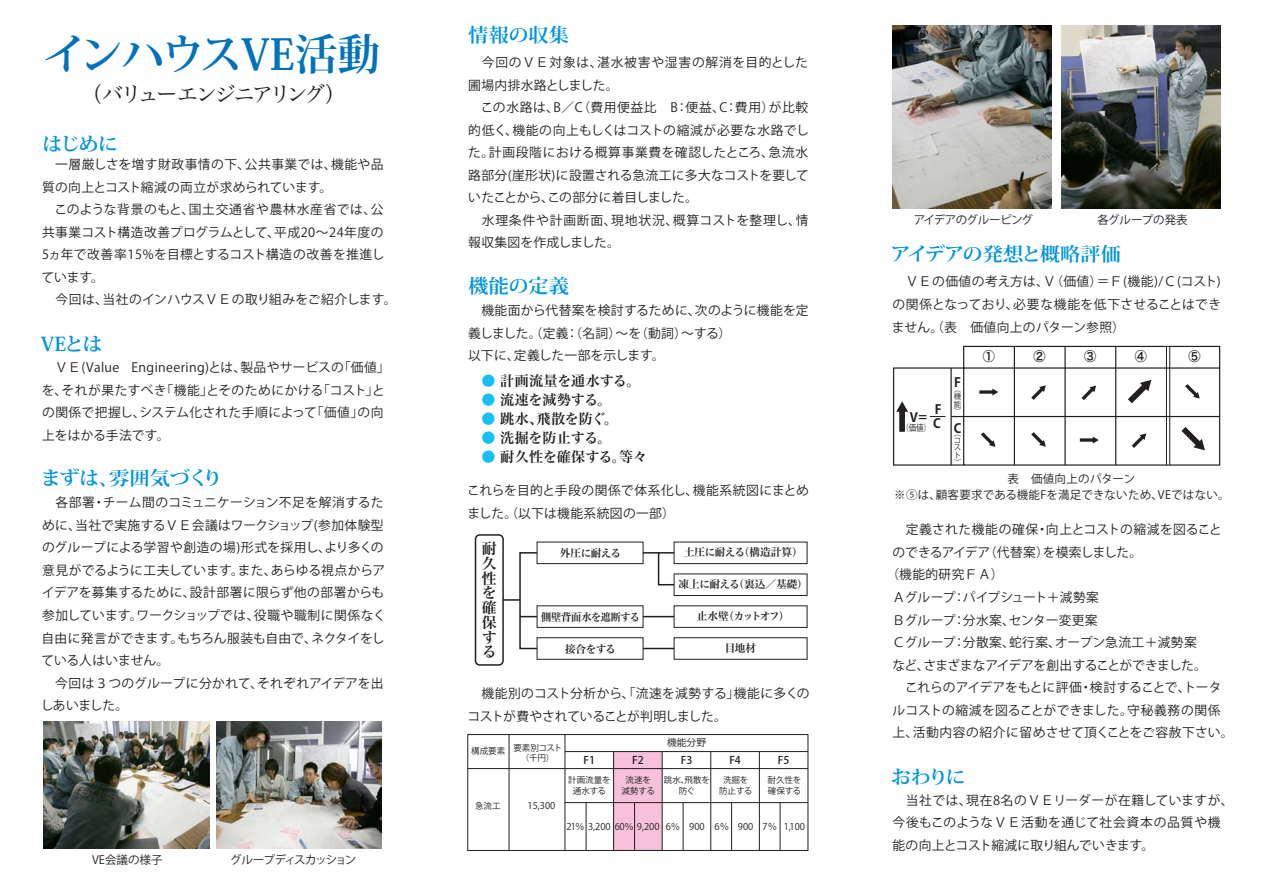
<style>
.page{position:relative;width:1263px;height:893px;background:#fff}
.page>*{position:absolute;margin:0;border:0;box-sizing:border-box;transform-origin:0 0}
.t1{font:700 42.45px "Koz Min Pro";letter-spacing:-.035em;color:#0072bc}
.t2{font:21.3px "Hira Min Pro W3";letter-spacing:-.135em;color:#231f20}
.t3{font:700 19.2px "Koz Min Pro";letter-spacing:-.01em;color:#0095d9;scale:1.06 1}
.t4{font:700 19.2px "Koz Min Pro";letter-spacing:-.04em;color:#0095d9;scale:1.06 1}
.t5{font:700 19.2px "Koz Min Pro";letter-spacing:-.03em;color:#0095d9;scale:1.06 1}
.t6{font:14.85px/14.7px "Hira Min Pro W6";color:#231f20;text-align:justify}
.t7{font:14.1px "Hira Min Pro W6";color:#231f20}
.t8{font:12.75px/22.5px "Koz Go Pro";letter-spacing:.025em;color:#231f20}
.t9{font:12.75px/22.5px "Koz Go Pro";letter-spacing:-.015em;color:#231f20}
.t10{font:12.75px "Koz Go Pro";letter-spacing:-.02em;color:#231f20}
.t11{font:12.75px "Koz Go Pro";letter-spacing:-.01em;color:#231f20}
.t12{font:12.75px "Koz Go Pro";letter-spacing:-.035em;color:#231f20}
.t13{font:700 12.75px "Koz Go Pro";color:#231f20}
.t14{font:12.75px "Hira Kaku Pro W6";color:#231f20;scale:.95 1}
.t15{font:11.55px/16px "Koz Go Pro";letter-spacing:.03em;color:#231f20}
.t16{font:11.55px "Koz Go Pro";color:#231f20}
.t17{font:11.55px "Koz Go Pro";letter-spacing:-.1em;color:#231f20}
.t18{font:11.55px "Koz Go Pro";letter-spacing:-.06em;color:#231f20}
.t19{font:10.65px "Hira Min Pro W6";letter-spacing:-.03em;color:#231f20}
.t20{font:10.65px "Hira Min Pro W6";letter-spacing:-.135em;color:#231f20}
.t21{font:10.65px "Hira Min Pro W6";color:#231f20;scale:.95 1}
.t22{font:500 10.65px "Koz Go Pro";color:#231f20}
.t23{font:9.75px "Koz Go Pro";color:#231f20}
.t24{font:9.3px "Koz Go Pro";color:#231f20}
.t25{font:8.85px "Koz Go Pro";color:#231f20;scale:.84 1}
.t26{font:8.55px/10.2px "Koz Go Pro";color:#231f20;text-align:center}
.t27{font:8.55px/10.2px "Koz Go Pro";letter-spacing:-.025em;color:#231f20;text-align:center}
.t28{font:7.5px/7.4px "Koz Go Pro";color:#231f20;text-align:justify}
.s1{font-family:"Hira Kaku Pro W3";color:#15c0f2}
</style>
<div class="page">
<div style="left:613px;top:752px;width:49px;height:98px;background:#f7c1d9"></div>
<div style="left:475px;top:534px;width:29px;height:132px;border:2px solid #231f20;border-radius:4px"></div>
<div style="left:674px;top:574px;width:133px;height:22px;border:1px solid #231f20"></div>
<div style="left:674px;top:605px;width:133px;height:23px;border:1px solid #231f20"></div>
<div style="left:537px;top:605px;width:106px;height:23px;border:1px solid #231f20"></div>
<div style="left:537px;top:542px;width:106px;height:22px;border:1px solid #231f20"></div>
<div style="left:537px;top:637px;width:106px;height:23px;border:1px solid #231f20"></div>
<div style="left:674px;top:637px;width:133px;height:23px;border:1px solid #231f20"></div>
<div style="left:674px;top:542px;width:133px;height:22px;border:1px solid #231f20"></div>
<svg style="left:522px;top:616px;width:13px;height:1px"></svg>
<div style="left:519px;top:552px;width:19px;height:97px;border:2px solid #231f20"></div>
<svg style="left:503px;top:599px;width:17px;height:2px"></svg>
<div style="left:658px;top:552px;width:17px;height:33px;border:2px solid #231f20"></div>
<svg style="left:643px;top:552px;width:15px;height:2px"></svg>
<hr style="left:643px;top:616px;width:31px;height:1px;background:#231f20">
<hr style="left:643px;top:648px;width:31px;height:1px;background:#231f20">
<hr style="left:468px;top:768px;width:340px;height:1px;background:#231f20">
<hr style="left:565px;top:751px;width:243px;height:1px;background:#231f20">
<hr style="left:759px;top:752px;width:1px;height:98px;background:#231f20">
<hr style="left:710px;top:752px;width:1px;height:98px;background:#231f20">
<hr style="left:662px;top:752px;width:1px;height:98px;background:#231f20">
<hr style="left:613px;top:752px;width:1px;height:98px;background:#231f20">
<hr style="left:565px;top:735px;width:1px;height:115px;background:#231f20">
<hr style="left:509px;top:735px;width:1px;height:115px;background:#231f20">
<hr style="left:565px;top:802px;width:243px;height:1px;background:#231f20">
<hr style="left:780px;top:803px;width:1px;height:47px;background:#231f20">
<hr style="left:731px;top:803px;width:1px;height:47px;background:#231f20">
<hr style="left:683px;top:803px;width:1px;height:47px;background:#231f20">
<hr style="left:634px;top:803px;width:1px;height:47px;background:#231f20">
<hr style="left:586px;top:803px;width:1px;height:47px;background:#231f20">
<div style="left:467px;top:734px;width:341px;height:117px;border:1px solid #231f20"></div>
<img style="left:43px;top:721px;width:166px;height:128px">
<img style="left:216px;top:721px;width:166px;height:128px">
<img style="left:892px;top:25px;width:160px;height:183px">
<img style="left:1061px;top:25px;width:159px;height:183px">
<svg style="left:893px;top:345px;width:328px;height:121px"></svg>
<h1 class="t1" style="left:43px;top:23px;width:339px">インハウスVE活動</h1>
<h2 class="t2" style="left:81px;top:76px;width:267px">（バリューエンジニアリング）</h2>
<h3 class="t3" style="left:42px;top:130px;width:74px">はじめに</h3>
<p class="t8" style="left:42px;top:154px;width:356px">　一層厳しさを増す財政事情の下、公共事業では、機能や品質の向上とコスト縮減の両立が求められています。<br>　このような背景のもと、国土交通省や農林水産省では、公共事業コスト構造改善プログラムとして、平成20～24年度の<br>5ヵ年で改善率15%を目標とするコスト構造の改善を推進しています。<br>　今回は、当社のインハウスＶＥの取り組みをご紹介します。</p>
<h3 class="t3" style="left:41px;top:330px;width:60px">VEとは</h3>
<p class="t8" style="left:42px;top:356px;width:349px">　ＶＥ(Value Engineering)とは、製品やサービスの「価値」を、それが果たすべき「機能」とそのためにかける「コスト」との関係で把握し、システム化された手順によって「価値」の向上をはかる手法です。</p>
<h3 class="t5" style="left:41px;top:464px;width:173px">まずは、雰囲気づくり</h3>
<p class="t8" style="left:41px;top:492px;width:347px">　各部署・チーム間のコミュニケーション不足を解消するために、当社で実施するＶＥ会議はワークショップ(参加体験型のグループによる学習や創造の場)形式を採用し、より多くの意見がでるように工夫しています。また、あらゆる視点からアイデアを募集するために、設計部署に限らず他の部署からも参加しています。ワークショップでは、役職や職制に関係なく自由に発言ができます。もちろん服装も自由で、ネクタイをしている人はいません。<br>　今回は３つのグループに分かれて、それぞれアイデアを出しあいました。</p>
<p class="t16" style="left:92px;top:852px;width:72px">VE会議の様子</p>
<p class="t17" style="left:230px;top:852px;width:128px">グループディスカッション</p>
<h3 class="t3" style="left:468px;top:21px;width:97px">情報の収集</h3>
<p class="t8" style="left:468px;top:52px;width:342px">　今回のＶＥ対象は、湛水被害や湿害の解消を目的とした圃場内排水路としました。<br>　この水路は、B／C（費用便益比　B：便益、C：費用）が比較的低く、機能の向上もしくはコストの縮減が必要な水路でした。計画段階における概算事業費を確認したところ、急流水路部分(崖形状)に設置される急流工に多大なコストを要していたことから、この部分に着目しました。<br>　水理条件や計画断面、現地状況、概算コストを整理し、情報収集図を作成しました。</p>
<h3 class="t3" style="left:468px;top:272px;width:97px">機能の定義</h3>
<p class="t8" style="left:468px;top:299px;width:342px">　機能面から代替案を検討するために、次のように機能を定義しました。（定義：（名詞）～を（動詞）～する）<br>以下に、定義した一部を示します。</p>
<p class="t7" style="left:481px;top:368px;width:160px"><span class="s1">●</span> 計画流量を通水する。</p>
<p class="t7" style="left:481px;top:387px;width:131px"><span class="s1">●</span> 流速を減勢する。</p>
<p class="t7" style="left:481px;top:406px;width:138px"><span class="s1">●</span> 跳水、飛散を防ぐ。</p>
<p class="t7" style="left:481px;top:425px;width:131px"><span class="s1">●</span> 洗掘を防止する。</p>
<p class="t7" style="left:481px;top:444px;width:167px"><span class="s1">●</span> 耐久性を確保する。等々</p>
<p class="t8" style="left:467px;top:480px;width:343px">これらを目的と手段の関係で体系化し、機能系統図にまとめました。（以下は機能系統図の一部）</p>
<p class="t6" style="left:482px;top:540px;width:16px">耐久性を確保する</p>
<p class="t19" style="left:684px;top:543px;width:120px">土圧に耐える（構造計算）</p>
<p class="t19" style="left:560px;top:543px;width:63px">外圧に耐える</p>
<p class="t19" style="left:678px;top:575px;width:131px">凍上に耐える（裏込／基礎）</p>
<p class="t20" style="left:697px;top:607px;width:94px">止水壁（カットオフ）</p>
<p class="t19" style="left:725px;top:639px;width:33px">目地材</p>
<p class="t21" style="left:541px;top:607px;width:106px">側壁背面水を遮断する</p>
<p class="t19" style="left:565px;top:639px;width:52px">接合をする</p>
<p class="t9" style="left:468px;top:683px;width:344px">　機能別のコスト分析から、「流速を減勢する」機能に多くのコストが費やされていることが判明しました。</p>
<p class="t26" style="left:471px;top:746px;width:36px">構成要素</p>
<p class="t26" style="left:475px;top:801px;width:27px">急流工</p>
<p class="t27" style="left:513px;top:743px;width:50px">要素別コスト（千円）</p>
<p class="t23" style="left:667px;top:736px;width:41px">機能分野</p>
<p class="t22" style="left:583px;top:753px;width:13px">F1</p>
<p class="t22" style="left:632px;top:753px;width:13px">F2</p>
<p class="t22" style="left:681px;top:753px;width:13px">F3</p>
<p class="t22" style="left:729px;top:753px;width:13px">F4</p>
<p class="t22" style="left:778px;top:753px;width:13px">F5</p>
<p class="t24" style="left:528px;top:799px;width:29px">15,300</p>
<p class="t26" style="left:568px;top:775px;width:44px">計画流量を通水する</p>
<p class="t26" style="left:622px;top:775px;width:35px">流速を減勢する</p>
<p class="t26" style="left:664px;top:775px;width:47px">跳水、飛散を防ぐ</p>
<p class="t26" style="left:719px;top:775px;width:35px">洗掘を防止する</p>
<p class="t26" style="left:767px;top:775px;width:35px;text-align:left">耐久性を確保する</p>
<p class="t24" style="left:566px;top:820px;width:240px">21％ 3,200 60％ 9,200 6％ 900 6％ 900 7％ 1,100</p>
<p class="t18" style="left:914px;top:212px;width:121px">アイデアのグルーピング</p>
<p class="t16" style="left:1097px;top:212px;width:92px">各グループの発表</p>
<h3 class="t4" style="left:890px;top:240px;width:219px">アイデアの発想と概略評価</h3>
<p class="t8" style="left:892px;top:271px;width:331px;text-align:justify">　ＶＥの価値の考え方は、Ｖ（価値）＝Ｆ(機能)/Ｃ(コスト)の関係となっており、必要な機能を低下させることはできません。（表　価値向上のパターン参照）</p>
<p class="t13" style="left:935px;top:401px;width:8px">F</p>
<p class="t13" style="left:910px;top:408px;width:19px">V=</p>
<p class="t13" style="left:933px;top:415px;width:9px">C</p>
<p class="t25" style="left:901px;top:422px;width:37px">（価値）</p>
<p class="t13" style="left:954px;top:374px;width:8px">F</p>
<p class="t13" style="left:954px;top:420px;width:9px">C</p>
<p class="t28" style="left:954px;top:386px;width:9px">（機能）</p>
<p class="t28" style="left:954px;top:429px;width:9px;text-align:left">（コスト）</p>
<p class="t14" style="left:983px;top:345px;width:14px">①</p>
<p class="t14" style="left:1033px;top:345px;width:14px">②</p>
<p class="t14" style="left:1084px;top:345px;width:14px">③</p>
<p class="t14" style="left:1135px;top:345px;width:14px">④</p>
<p class="t14" style="left:1188px;top:345px;width:14px">⑤</p>
<p class="t15" style="left:894px;top:471px;width:337px;text-indent:113px">表　価値向上のパターン<br>※⑤は、顧客要求である機能Fを満足できないため、VEではない。</p>
<p class="t8" style="left:892px;top:519px;width:331px">　定義された機能の確保・向上とコストの縮減を図ること</p>
<p class="t10" style="left:892px;top:544px;width:251px">のできるアイデア（代替案）を模索しました。</p>
<p class="t8" style="left:886px;top:564px;width:119px">（機能的研究ＦＡ）</p>
<p class="t10" style="left:892px;top:589px;width:208px">Ａグループ：パイプシュート＋減勢案</p>
<p class="t8" style="left:892px;top:609px;width:207px">Ｂグループ：分水案、センター変更案</p>
<p class="t8" style="left:892px;top:631px;width:306px">Ｃグループ：分散案、蛇行案、オープン急流工＋減勢案</p>
<p class="t12" style="left:892px;top:657px;width:316px">など、さまざまなアイデアを創出することができました。</p>
<p class="t11" style="left:892px;top:679px;width:330px">　これらのアイデアをもとに評価・検討することで、トータ</p>
<p class="t8" style="left:892px;top:699px;width:330px">ルコストの縮減を図ることができました。守秘義務の関係</p>
<p class="t8" style="left:892px;top:722px;width:343px">上、活動内容の紹介に留めさせて頂くことをご容赦下さい。</p>
<h3 class="t3" style="left:891px;top:763px;width:73px">おわりに</h3>
<p class="t8" style="left:892px;top:789px;width:343px">　当社では、現在8名のＶＥリーダーが在籍していますが、今後もこのようなＶＥ活動を通じて社会資本の品質や機能の向上とコスト縮減に取り組んでいきます。</p>
</div>
